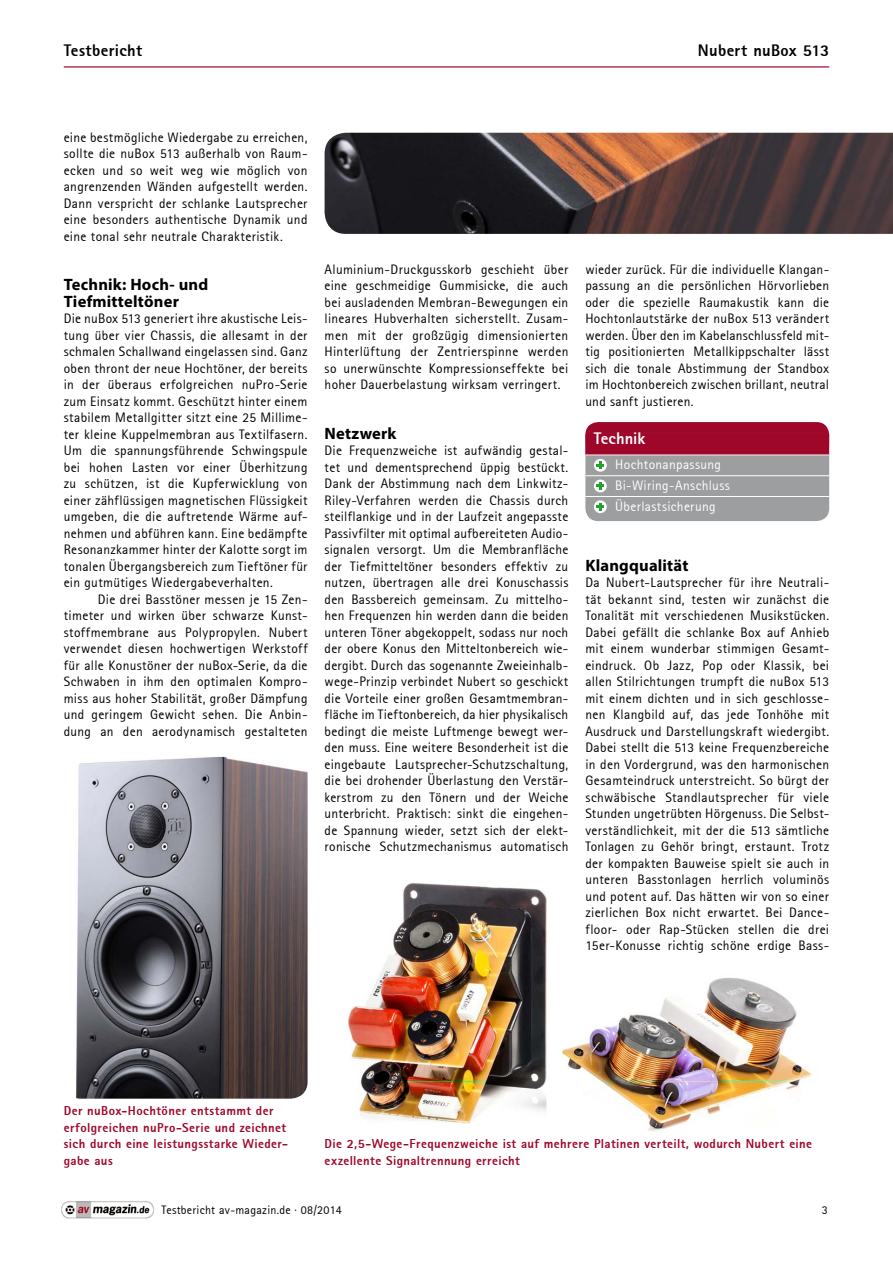
<style>
.page{position:relative;width:893px;height:1263px;background:#fff}
.page>*{position:absolute;margin:0;border:0;box-sizing:border-box;transform-origin:0 0}
.Subheads_x{font:700 16.5px/16.5px "Myriad Pro";letter-spacing:.01em;color:#000}
.Sky_x{font:800 16.5px "Rotis Sans Serif";letter-spacing:.02em;color:#000}
.Kiste_Head_ROT_x{font:800 16.5px "Rotis Sans Serif";color:#fff}
.Brot_ohne_Einzug_x{font:13.5px/16.5px "Rotis Sans Serif";letter-spacing:.02em;color:#000;text-align:justify}
.Brot_x{font:13.5px/16.5px "Rotis Sans Serif";letter-spacing:.025em;color:#000;text-align:justify}
.Kiste_x{font:13.5px "Rotis Sans Serif";letter-spacing:.025em;color:#fff}
.BUs_x{font:800 12.75px/16.5px "Rotis Sans Serif";letter-spacing:.03em;color:#9e062a}
._8pt_x{font:12px "Rotis Sans Serif";letter-spacing:.02em;color:#000}
</style>
<div class="page">
<img style="left:325px;top:133px;width:568px;height:101px">
<img style="left:348px;top:883px;width:464px;height:248px">
<img style="left:76px;top:756px;width:232px;height:343px">
<hr style="left:64px;top:66px;width:765px;height:2px;background:#9e062a">
<img style="left:61px;top:1201px;width:93px;height:18px">
<svg style="left:585px;top:422px;width:244px;height:99px;background:#a0717d"></svg>
<p class="Sky_x" style="left:64px;top:40px;width:80px">Testbericht</p>
<p class="Sky_x" style="left:698px;top:40px;width:133px">Nubert nuBox 513</p>
<p class="Brot_x" style="left:64px;top:129px;width:245px">eine bestmögliche Wiedergabe zu erreichen, sollte die nuBox 513 außerhalb von Raum&shy;ecken und so weit weg wie möglich von angrenzenden Wänden aufgestellt werden.<br>Dann verspricht der schlanke Lautsprecher eine besonders authentische Dynamik und eine tonal sehr neutrale Charakteristik.</p>
<p class="Subheads_x" style="left:64px;top:276px;width:146px">Technik: Hoch- und<br>Tiefmitteltöner</p>
<p class="Brot_ohne_Einzug_x" style="left:64px;top:310px;width:245px">Die nuBox 513 generiert ihre akustische Leis&shy;tung über vier Chassis, die allesamt in der schmalen Schallwand eingelassen sind. Ganz oben thront der neue Hochtöner, der bereits in der überaus erfolgreichen nuPro-Serie zum Einsatz kommt. Geschützt hinter einem stabilem Metallgitter sitzt eine 25 Millime&shy;ter kleine Kuppelmembran aus Textilfasern.<br>Um die spannungsführende Schwingspule bei hohen Lasten vor einer Überhitzung zu schützen, ist die Kupferwicklung von einer zähflüssigen magnetischen Flüssigkeit umgeben, die die auftretende Wärme auf&shy;nehmen und abführen kann. Eine bedämpfte Resonanzkammer hinter der Kalotte sorgt im tonalen Übergangsbereich zum Tieftöner für ein gutmütiges Wiedergabeverhalten.</p>
<p class="Brot_x" style="left:64px;top:591px;width:245px;text-indent:34px">Die drei Basstöner messen je 15 Zen&shy;timeter und wirken über schwarze Kunst&shy;stoffmembrane aus Polypropylen. Nubert verwendet diesen hochwertigen Werkstoff für alle Konustöner der nuBox-Serie, da die Schwaben in ihm den optimalen Kompro&shy;miss aus hoher Stabilität, großer Dämpfung und geringem Gewicht sehen. Die Anbin&shy;dung an den aerodynamisch gestalteten</p>
<p class="Brot_x" style="left:325px;top:261px;width:245px">Aluminium-Druckgusskorb geschieht über eine geschmeidige Gummisicke, die auch bei ausladenden Membran-Bewegungen ein lineares Hubverhalten sicherstellt. Zusam&shy;men mit der großzügig dimensionierten Hinterlüftung der Zentrierspinne werden so unerwünschte Kompressionseffekte bei hoher Dauerbelastung wirksam verringert.</p>
<p class="Subheads_x" style="left:325px;top:424px;width:73px">Netzwerk</p>
<p class="Brot_ohne_Einzug_x" style="left:325px;top:442px;width:245px">Die Frequenzweiche ist aufwändig gestal&shy;tet und dementsprechend üppig bestückt.<br>Dank der Abstimmung nach dem Linkwitz-Riley-Verfahren werden die Chassis durch steilflankige und in der Laufzeit angepasste Passivfilter mit optimal aufbereiteten Audio&shy;signalen versorgt. Um die Membranfläche der Tiefmitteltöner besonders effektiv zu nutzen, übertragen alle drei Konuschassis den Bassbereich gemeinsam. Zu mittelho&shy;hen Frequenzen hin werden dann die beiden unteren Töner abgekoppelt, sodass nur noch der obere Konus den Mitteltonbereich wie&shy;dergibt. Durch das sogenannte Zweieinhalb&shy;wege-Prinzip verbindet Nubert so geschickt die Vorteile einer großen Gesamtmembran&shy;fläche im Tieftonbereich, da hier physikalisch bedingt die meiste Luftmenge bewegt wer&shy;den muss. Eine weitere Besonderheit ist die eingebaute Lautsprecher-Schutzschaltung, die bei drohender Überlastung den Verstär&shy;kerstrom zu den Tönern und der Weiche unterbricht. Praktisch: sinkt die eingehen&shy;de Spannung wieder, setzt sich der elekt&shy;ronische Schutzmechanismus automatisch</p>
<p class="Brot_ohne_Einzug_x" style="left:585px;top:261px;width:245px">wieder zurück. Für die individuelle Klangan&shy;passung an die persönlichen Hörvorlieben oder die spezielle Raumakustik kann die Hochtonlautstärke der nuBox 513 verändert werden. Über den im Kabelanschlussfeld mit&shy;tig positionierten Metallkippschalter lässt sich die tonale Abstimmung der Standbox im Hochtonbereich zwischen brillant, neutral und sanft justieren.</p>
<p class="Kiste_Head_ROT_x" style="left:594px;top:428px;width:53px">Technik</p>
<p class="Kiste_x" style="left:615px;top:457px;width:107px">Hochtonanpassung</p>
<p class="Kiste_x" style="left:615px;top:478px;width:116px">Bi-Wiring-Anschluss</p>
<p class="Kiste_x" style="left:615px;top:498px;width:102px">Überlastsicherung</p>
<p class="Subheads_x" style="left:585px;top:556px;width:105px">Klangqualität</p>
<p class="Brot_ohne_Einzug_x" style="left:585px;top:574px;width:245px">Da Nubert-Lautsprecher für ihre Neutrali&shy;tät bekannt sind, testen wir zunächst die Tonalität mit verschiedenen Musikstücken.<br>Dabei gefällt die schlanke Box auf Anhieb mit einem wunderbar stimmigen Gesamt&shy;eindruck. Ob Jazz, Pop oder Klassik, bei allen Stilrichtungen trumpft die nuBox 513 mit einem dichten und in sich geschlosse&shy;nen Klangbild auf, das jede Tonhöhe mit Ausdruck und Darstellungskraft wiedergibt.<br>Dabei stellt die 513 keine Frequenzbereiche in den Vordergrund, was den harmonischen Gesamteindruck unterstreicht. So bürgt der schwäbische Standlautsprecher für viele Stunden ungetrübten Hörgenuss. Die Selbst&shy;verständlichkeit, mit der die 513 sämtliche Tonlagen zu Gehör bringt, erstaunt. Trotz der kompakten Bauweise spielt sie auch in unteren Basstonlagen herrlich voluminös und potent auf. Das hätten wir von so einer zierlichen Box nicht erwartet. Bei Dance&shy;floor- oder Rap-Stücken stellen die drei 15er-Konusse richtig schöne erdige Bass-</p>
<p class="BUs_x" style="left:64px;top:1102px;width:225px">Der nuBox-Hochtöner entstammt der erfolgreichen nuPro-Serie und zeichnet sich durch eine leistungsstarke Wieder&shy;gabe aus</p>
<p class="BUs_x" style="left:325px;top:1135px;width:489px">Die 2,5-Wege-Frequenzweiche ist auf mehrere Platinen verteilt, wodurch Nubert eine exzellente Signaltrennung erreicht</p>
<p class="_8pt_x" style="left:161px;top:1203px;width:182px">Testbericht av-magazin.de · 08/2014</p>
<p class="_8pt_x" style="left:822px;top:1203px;width:7px">3</p>
</div>
